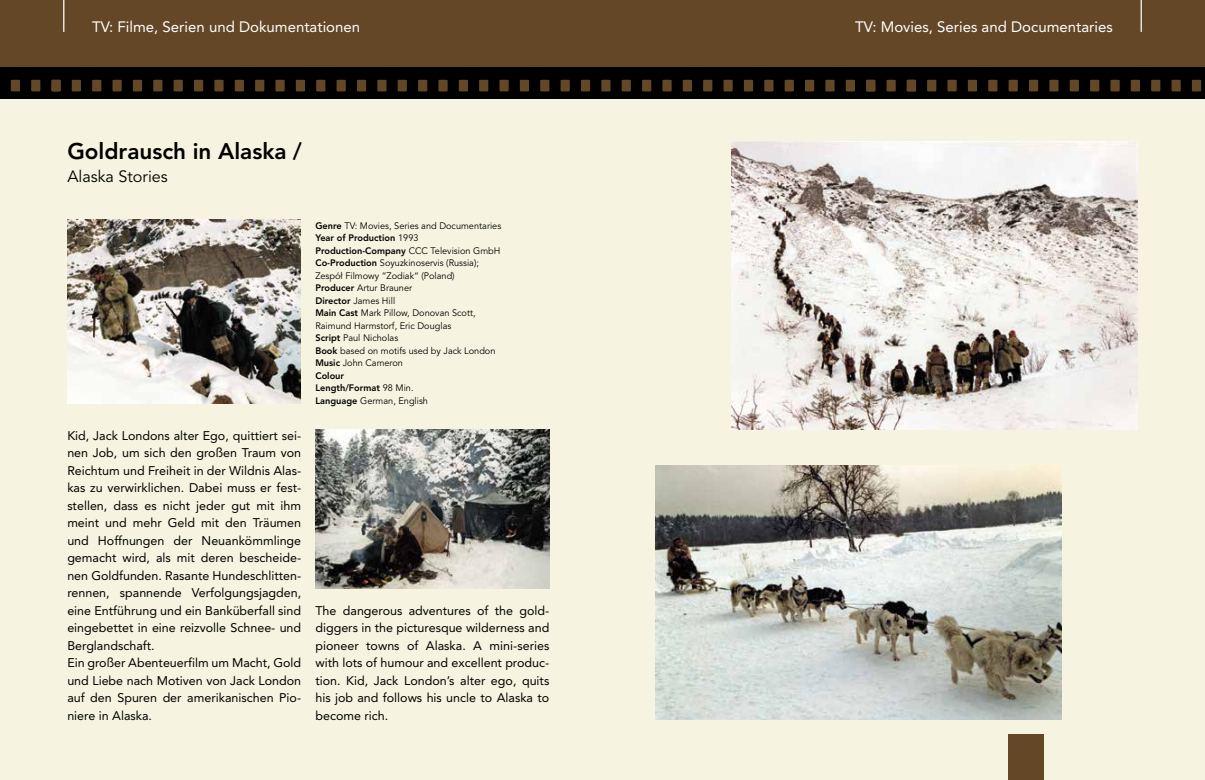
<style>
.page{position:relative;width:1205px;height:780px;background:#fff}
.page>*{position:absolute;margin:0;border:0;box-sizing:border-box;transform-origin:0 0}
.t1{font:800 22.5px "Avenir";color:#000}
.t2{font:16.25px "Avenir LT Pro";color:#000}
.t3{font:15px "Avenir";color:#fff}
.t4{font:12.5px/17.5px "Avenir";color:#000}
.t5{font:9.38px/12.5px "Avenir LT Pro";color:#000}
.t6{font:800 9.38px/12.5px "Avenir";color:#000}
.s1{font-family:"Avenir";font-weight:800}
.s2{font-family:"Avenir LT Pro";font-weight:400}
</style>
<div class="page">
<div style="left:0;top:99px;width:1205px;height:681px;background:#f6f4e0"></div>
<div style="left:0;top:0;width:1205px;height:67px;background:#634727"></div>
<div style="left:0;top:67px;width:1205px;height:32px;background:#000"></div>
<hr style="left:63px;top:0;width:1px;height:32px;background:#fff">
<hr style="left:1140px;top:0;width:2px;height:32px;background:#fff">
<div style="left:1008px;top:733px;width:36px;height:47px;background:#634727"></div>
<div style="left:72px;top:80px;width:9px;height:11px;background:#634727"></div>
<div style="left:92px;top:80px;width:9px;height:11px;background:#634727"></div>
<div style="left:11px;top:80px;width:9px;height:11px;background:#634727"></div>
<div style="left:31px;top:80px;width:9px;height:11px;background:#634727"></div>
<div style="left:52px;top:80px;width:9px;height:11px;background:#634727"></div>
<div style="left:112px;top:80px;width:10px;height:11px;background:#634727"></div>
<div style="left:133px;top:80px;width:9px;height:11px;background:#634727"></div>
<div style="left:153px;top:80px;width:9px;height:11px;background:#634727"></div>
<div style="left:174px;top:80px;width:9px;height:11px;background:#634727"></div>
<div style="left:194px;top:80px;width:9px;height:11px;background:#634727"></div>
<div style="left:214px;top:80px;width:10px;height:11px;background:#634727"></div>
<div style="left:235px;top:80px;width:9px;height:11px;background:#634727"></div>
<div style="left:255px;top:80px;width:9px;height:11px;background:#634727"></div>
<div style="left:275px;top:80px;width:10px;height:11px;background:#634727"></div>
<div style="left:296px;top:80px;width:9px;height:11px;background:#634727"></div>
<div style="left:316px;top:80px;width:9px;height:11px;background:#634727"></div>
<div style="left:336px;top:80px;width:10px;height:11px;background:#634727"></div>
<div style="left:357px;top:80px;width:9px;height:11px;background:#634727"></div>
<div style="left:377px;top:80px;width:9px;height:11px;background:#634727"></div>
<div style="left:398px;top:80px;width:9px;height:11px;background:#634727"></div>
<div style="left:418px;top:80px;width:9px;height:11px;background:#634727"></div>
<div style="left:438px;top:80px;width:10px;height:11px;background:#634727"></div>
<div style="left:459px;top:80px;width:9px;height:11px;background:#634727"></div>
<div style="left:927px;top:80px;width:9px;height:11px;background:#634727"></div>
<div style="left:947px;top:80px;width:9px;height:11px;background:#634727"></div>
<div style="left:886px;top:80px;width:10px;height:11px;background:#634727"></div>
<div style="left:907px;top:80px;width:9px;height:11px;background:#634727"></div>
<div style="left:968px;top:80px;width:9px;height:11px;background:#634727"></div>
<div style="left:988px;top:80px;width:9px;height:11px;background:#634727"></div>
<div style="left:1008px;top:80px;width:10px;height:11px;background:#634727"></div>
<div style="left:1029px;top:80px;width:9px;height:11px;background:#634727"></div>
<div style="left:1049px;top:80px;width:9px;height:11px;background:#634727"></div>
<div style="left:1069px;top:80px;width:10px;height:11px;background:#634727"></div>
<div style="left:1090px;top:80px;width:9px;height:11px;background:#634727"></div>
<div style="left:1110px;top:80px;width:9px;height:11px;background:#634727"></div>
<div style="left:1131px;top:80px;width:9px;height:11px;background:#634727"></div>
<div style="left:1151px;top:80px;width:9px;height:11px;background:#634727"></div>
<div style="left:1171px;top:80px;width:10px;height:11px;background:#634727"></div>
<div style="left:1192px;top:80px;width:9px;height:11px;background:#634727"></div>
<div style="left:479px;top:80px;width:9px;height:11px;background:#634727"></div>
<div style="left:499px;top:80px;width:10px;height:11px;background:#634727"></div>
<div style="left:520px;top:80px;width:9px;height:11px;background:#634727"></div>
<div style="left:540px;top:80px;width:9px;height:11px;background:#634727"></div>
<div style="left:560px;top:80px;width:10px;height:11px;background:#634727"></div>
<div style="left:581px;top:80px;width:9px;height:11px;background:#634727"></div>
<div style="left:601px;top:80px;width:9px;height:11px;background:#634727"></div>
<div style="left:622px;top:80px;width:9px;height:11px;background:#634727"></div>
<div style="left:642px;top:80px;width:9px;height:11px;background:#634727"></div>
<div style="left:662px;top:80px;width:10px;height:11px;background:#634727"></div>
<div style="left:683px;top:80px;width:9px;height:11px;background:#634727"></div>
<div style="left:703px;top:80px;width:9px;height:11px;background:#634727"></div>
<div style="left:723px;top:80px;width:10px;height:11px;background:#634727"></div>
<div style="left:744px;top:80px;width:9px;height:11px;background:#634727"></div>
<div style="left:764px;top:80px;width:9px;height:11px;background:#634727"></div>
<div style="left:784px;top:80px;width:10px;height:11px;background:#634727"></div>
<div style="left:805px;top:80px;width:9px;height:11px;background:#634727"></div>
<div style="left:825px;top:80px;width:9px;height:11px;background:#634727"></div>
<div style="left:846px;top:80px;width:9px;height:11px;background:#634727"></div>
<div style="left:866px;top:80px;width:9px;height:11px;background:#634727"></div>
<img style="left:315px;top:429px;width:234px;height:159px">
<img style="left:67px;top:219px;width:234px;height:184px">
<img style="left:656px;top:465px;width:405px;height:254px">
<img style="left:732px;top:142px;width:405px;height:287px">
<p class="t3" style="left:92px;top:18px;width:270px">TV: Filme, Serien und Dokumentationen</p>
<p class="t3" style="left:855px;top:18px;width:259px">TV: Movies, Series and Documentaries</p>
<h1 class="t1" style="left:67px;top:138px;width:236px">Goldrausch in Alaska /</h1>
<h2 class="t2" style="left:67px;top:167px;width:102px">Alaska Stories</h2>
<p class="t4" style="left:67px;top:427px;width:235px">Kid, Jack Londons alter Ego, quittiert sei&shy;nen Job, um sich den großen Traum von Reichtum und Freiheit in der Wildnis Alas&shy;kas zu verwirklichen. Dabei muss er fest&shy;stellen, dass es nicht jeder gut mit ihm meint und mehr Geld mit den Träumen und Hoffnungen der Neuankömmlinge gemacht wird, als mit deren bescheide&shy;nen Goldfunden. Rasante Hundeschlitten&shy;rennen, spannende Verfolgungsjagden, eine Entführung und ein Banküberfall sind eingebettet in eine reizvolle Schnee- und Berglandschaft.<br>Ein großer Abenteuerfilm um Macht, Gold und Liebe nach Motiven von Jack London auf den Spuren der amerikanischen Pio&shy;niere in Alaska.</p>
<p class="t5" style="left:315px;top:219px;width:187px"><span class="s1">Genre</span> TV: Movies, Series and Documentaries</p>
<p class="t6" style="left:315px;top:231px;width:186px">Year of Production <span class="s2">1993<br></span>Production-Company <span class="s2">CCC Television GmbH</span></p>
<p class="t5" style="left:315px;top:257px;width:182px"><span class="s1">Co-Production</span> Soyuzkinoservis (Russia);<br>Zespół Filmowy “Zodiak“ (Poland)<br><span class="s1">Producer</span> Artur Brauner<br><span class="s1">Director</span> James Hill<br><span class="s1">Main Cast</span> Mark Pillow, Donovan Scott,<br>Raimund Harmstorf, Eric Douglas<br><span class="s1">Script</span> Paul Nicholas<br><span class="s1">Book</span> based on motifs used by Jack London<br><span class="s1">Music</span> John Cameron</p>
<p class="t6" style="left:315px;top:369px;width:100px">Colour<br>Length/Format <span class="s2">98 Min.</span></p>
<p class="t5" style="left:315px;top:394px;width:114px"><span class="s1">Language</span> German, English</p>
<p class="t4" style="left:315px;top:601px;width:235px;text-align:justify">The dangerous adventures of the gold&shy;diggers in the picturesque wilderness and pioneer towns of Alaska. A mini-series with lots of humour and excellent produc&shy;tion. Kid, Jack London’s alter ego, quits his job and follows his uncle to Alaska to become rich.</p>
</div>
